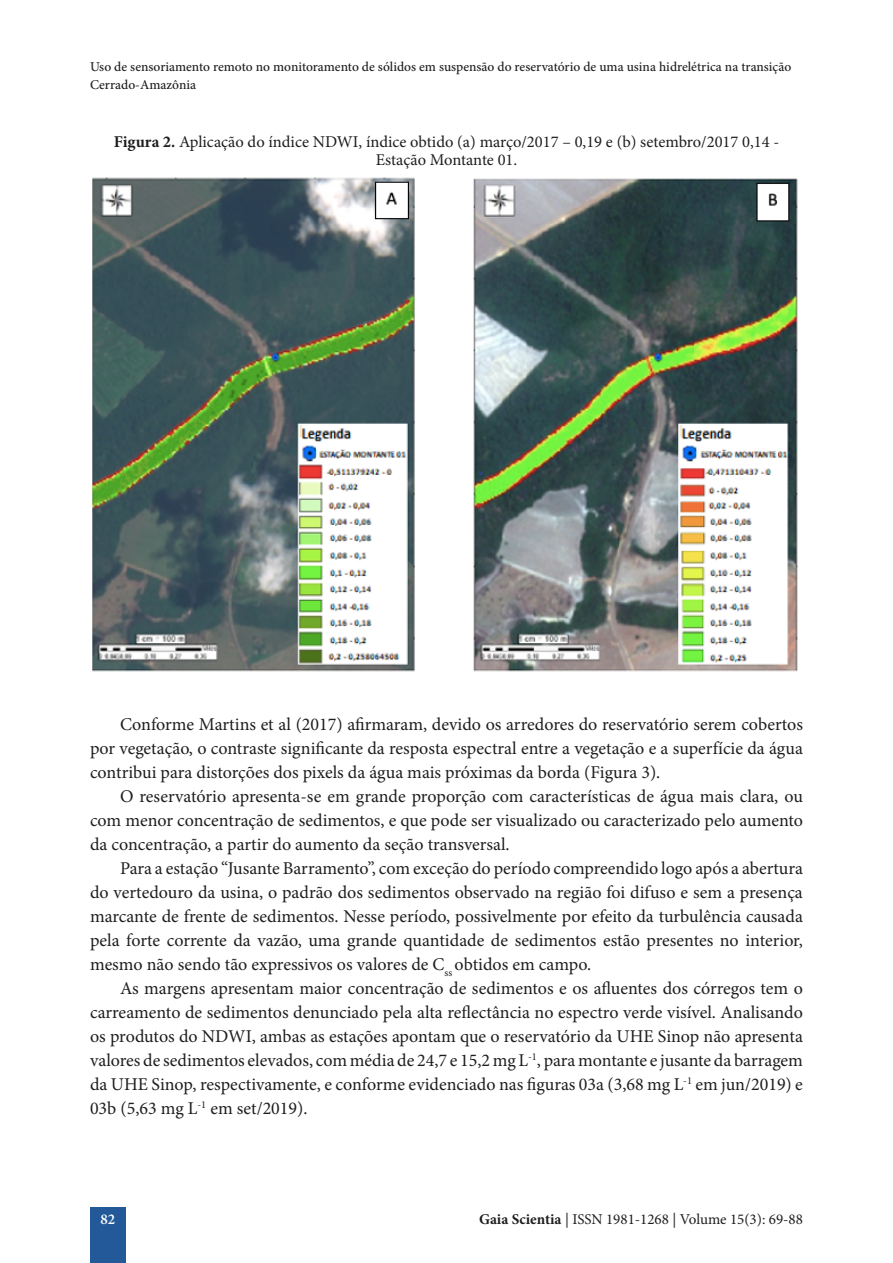
<style>
.page{position:relative;width:893px;height:1263px;background:#fff}
.page>*{position:absolute;margin:0;border:0;box-sizing:border-box;transform-origin:0 0}
.t1{font:18px/24px "Minion Pro";color:#1e1e1e;text-align:justify}
.t2{font:16.5px/18px "Minion Pro";color:#1e1e1e;text-align:center}
.t3{font:15px "Minion Pro";color:#1e1e1e}
.t4{font:600 15px "Minion Pro";color:#fff}
.t5{font:500 13.5px/18px "Minion Pro";color:#1e1e1e}
.s1{font-weight:700}
</style>
<div class="page">
<div style="left:90px;top:1207px;width:35px;height:56px;background:#235999"></div>
<img style="left:92px;top:177px;width:706px;height:495px">
<p class="t5" style="left:90px;top:58px;width:703px">Uso de sensoriamento remoto no monitoramento de sólidos em suspensão do reservatório de uma usina hidrelétrica na transição<br>Cerrado-Amazônia</p>
<p class="t2" style="left:114px;top:133px;width:667px"><span class="s1">Figura 2.</span> Aplicação do índice NDWI, índice obtido (a) março/2017 – 0,19 e (b) setembro/2017 0,14 -<br>Estação Montante 01.</p>
<p class="t1" style="left:90px;top:712px;width:714px;text-indent:30px">Conforme Martins et al (2017) afirmaram, devido os arredores do reservatório serem cobertos por vegetação, o contraste significante da resposta espectral entre a vegetação e a superfície da água contribui para distorções dos pixels da água mais próximas da borda (Figura 3).</p>
<p class="t1" style="left:90px;top:784px;width:714px;text-indent:30px">O reservatório apresenta-se em grande proporção com características de água mais clara, ou com menor concentração de sedimentos, e que pode ser visualizado ou caracterizado pelo aumento da concentração, a partir do aumento da seção transversal.</p>
<p class="t1" style="left:90px;top:856px;width:714px;text-indent:30px">Para a estação “Jusante Barramento”, com exceção do período compreendido logo após a abertura do vertedouro da usina, o padrão dos sedimentos observado na região foi difuso e sem a presença marcante de frente de sedimentos. Nesse período, possivelmente por efeito da turbulência causada pela forte corrente da vazão, uma grande quantidade de sedimentos estão presentes no interior, mesmo não sendo tão expressivos os valores de C<sub>ss</sub> obtidos em campo.</p>
<p class="t1" style="left:90px;top:976px;width:714px;text-indent:30px">As margens apresentam maior concentração de sedimentos e os afluentes dos córregos tem o carreamento de sedimentos denunciado pela alta reflectância no espectro verde visível. Analisando os produtos do NDWI, ambas as estações apontam que o reservatório da UHE Sinop não apresenta valores de sedimentos elevados, com média de 24,7 e 15,2 mg L<sup>-1</sup>, para montante e jusante da barragem da UHE Sinop, respectivamente, e conforme evidenciado nas figuras 03a (3,68 mg L<sup>-1</sup> em jun/2019) e 03b (5,63 mg L<sup>-1</sup> em set/2019).</p>
<p class="t4" style="left:100px;top:1209px;width:16px">82</p>
<p class="t3" style="left:479px;top:1209px;width:325px"><span class="s1">Gaia Scientia</span> | ISSN 1981-1268 | Volume 15(3): 69-88</p>
</div>
